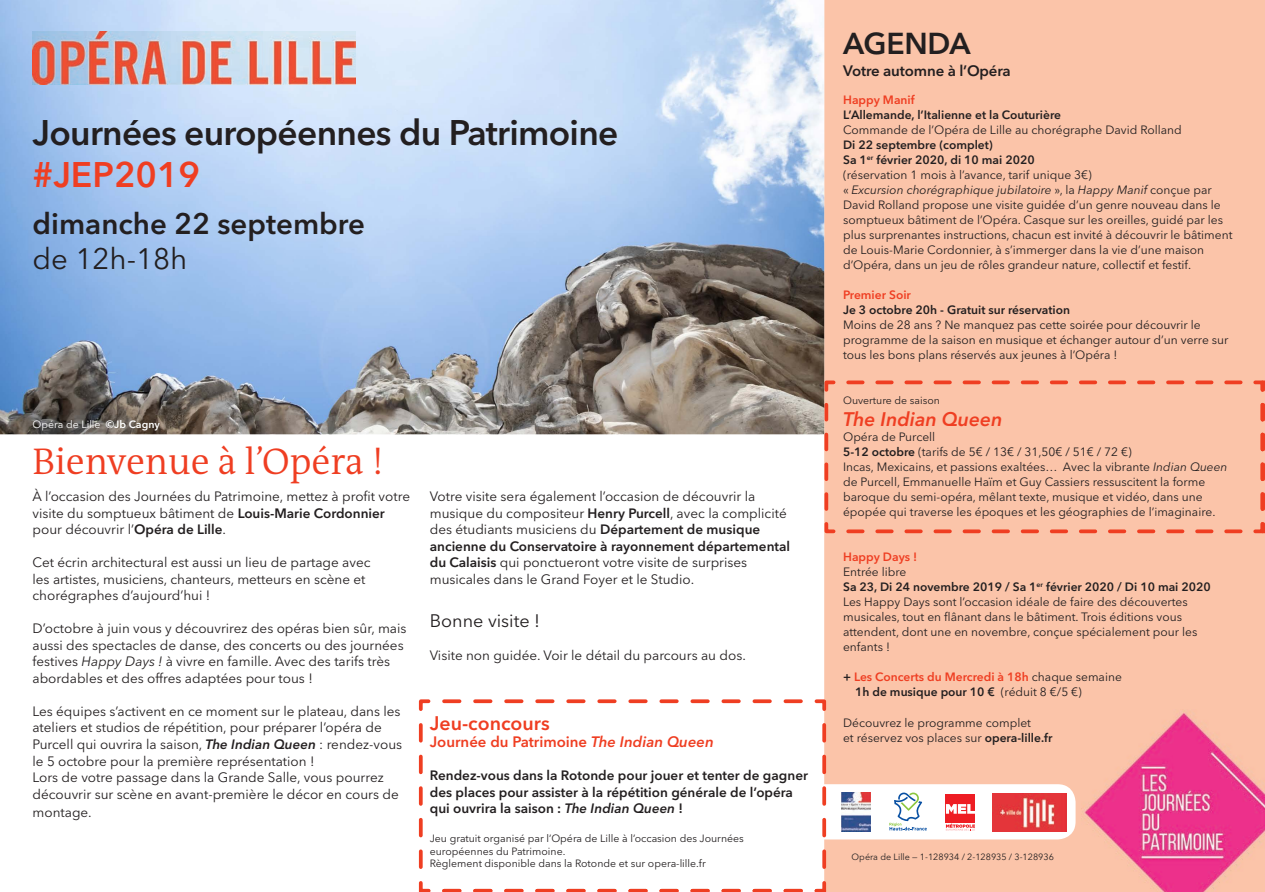
<style>
.page{position:relative;width:1265px;height:892px;background:#fff}
.page>*{position:absolute;margin:0;border:0;box-sizing:border-box;transform-origin:0 0}
.t1{font:300 37.5px "The Antiqua B W4";color:#ef3e22}
.t2{font:600 35.25px "Avenir Next LT Pro";letter-spacing:-.02em;color:#231f20}
.t3{font:600 35.25px "Avenir Next LT Pro";color:#ef3e22}
.t4{font:600 30px "Avenir Next LT Pro";color:#231f20}
.t5{font:600 29.4px "Avenir Next LT Pro";color:#231f20}
.t6{font:29.4px "Avenir Next LT Pro";color:#231f20}
.t7{font:italic 600 19.5px "Avenir Next LT Pro";color:#ef3e22}
.t8{font:600 19.5px "Avenir Next LT Pro";color:#ef3e22}
.t9{font:18px "Avenir Next LT Pro";color:#231f20}
.t10{font:600 15px "Avenir Next LT Pro";color:#ef3e22}
.t11{font:600 15px "Avenir Next LT Pro";letter-spacing:-.01em;color:#231f20}
.t12{font:13.5px/16.5px "Avenir Next LT Pro";color:#231f20}
.t13{font:600 13.5px/16.5px "Avenir Next LT Pro";color:#231f20}
.t14{font:12px/15px "Avenir Next LT Pro";color:#231f20}
.t15{font:600 12px "Avenir Next LT Pro";color:#231f20}
.t16{font:600 12px "Avenir Next LT Pro";color:#ef3e22}
.t17{font:10.5px/12.6px "Avenir Next LT Pro";color:#231f20}
.t18{font:10.5px "Avenir Next LT Pro";color:#fff}
.t19{font:9px "Avenir Next LT Pro";color:#231f20}
.s1{font-weight:600}
.s2{font-style:italic}
.s3{font-weight:600;font-style:italic}
.s4{font-weight:600;color:#ef3e22}
</style>
<div class="page">
<div style="left:824px;top:0;width:440px;height:892px;background:#fbc4a9"></div>
<div style="left:806px;top:784px;width:269px;height:55px;background:#fff;border-radius:18px"></div>
<div style="left:822px;top:378px;width:436px;height:157px;background:#fbc4a9"></div>
<svg style="left:418px;top:697px;width:409px;height:190px"></svg>
<img style="left:0;top:0;width:824px;height:434px">
<img style="left:32px;top:31px;width:323px;height:53px">
<img style="left:1081px;top:709px;width:183px;height:183px">
<img style="left:841px;top:792px;width:29px;height:39px">
<svg style="left:889px;top:792px;width:37px;height:38px"></svg>
<svg style="left:945px;top:823px;width:29px;height:7px"></svg>
<div style="left:945px;top:794px;width:29px;height:29px;background:#ee1d23"></div>
<svg style="left:945px;top:804px;width:29px;height:9px"></svg>
<img style="left:992px;top:793px;width:74px;height:38px">
<svg style="left:1258px;top:378px;width:6px;height:157px"></svg>
<svg style="left:418px;top:887px;width:409px;height:5px"></svg>
<h2 class="t2" style="left:32px;top:111px;width:587px">Journées européennes du Patrimoine</h2>
<h2 class="t3" style="left:32px;top:153px;width:169px">#JEP2019</h2>
<h3 class="t5" style="left:32px;top:206px;width:334px">dimanche 22 septembre</h3>
<h3 class="t6" style="left:32px;top:241px;width:156px">de 12h-18h</h3>
<p class="t18" style="left:32px;top:417px;width:129px">Opéra de Lille <span class="s1">©Jb Cagny</span></p>
<h1 class="t1" style="left:32px;top:437px;width:352px">Bienvenue à l’Opéra !</h1>
<p class="t12" style="left:32px;top:488px;width:379px">À l’occasion des Journées du Patrimoine, mettez à profit votre visite du somptueux bâtiment de <span class="s1">Louis-Marie Cordonnier </span>pour découvrir l’<span class="s1">Opéra de Lille</span>.</p>
<p class="t12" style="left:32px;top:554px;width:339px">Cet écrin architectural est aussi un lieu de partage avec les artistes, musiciens, chanteurs, metteurs en scène et chorégraphes d’aujourd’hui !</p>
<p class="t12" style="left:32px;top:620px;width:375px">D’octobre à juin vous y découvrirez des opéras bien sûr, mais aussi des spectacles de danse, des concerts ou des journées festives <span class="s2">Happy Days !</span> à vivre en famille. Avec des tarifs très abordables et des offres adaptées pour tous !</p>
<p class="t12" style="left:32px;top:703px;width:371px">Les équipes s’activent en ce moment sur le plateau, dans les ateliers et studios de répétition, pour préparer l’opéra de Purcell qui ouvrira la saison, <span class="s3">The Indian Queen</span> : rendez-vous le 5 octobre pour la première représentation !<br>Lors de votre passage dans la Grande Salle, vous pourrez découvrir sur scène en avant-première le décor en cours de</p>
<p class="t12" style="left:32px;top:803px;width:61px">montage.</p>
<p class="t12" style="left:429px;top:488px;width:362px">Votre visite sera également l’occasion de découvrir la musique du compositeur <span class="s1">Henry Purcell</span>, avec la complicité des étudiants musiciens du <span class="s1">Département de musique ancienne du Conservatoire à rayonnement départemental du Calaisis</span> qui ponctueront votre visite de surprises musicales dans le Grand Foyer et le Studio.</p>
<h3 class="t9" style="left:429px;top:610px;width:112px">Bonne visite !</h3>
<p class="t12" style="left:429px;top:647px;width:317px">Visite non guidée. Voir le détail du parcours au dos.</p>
<h3 class="t8" style="left:429px;top:712px;width:121px">Jeu-concours</h3>
<p class="t10" style="left:429px;top:732px;width:285px">Journée du Patrimoine <span class="s2">The Indian Queen</span></p>
<p class="t13" style="left:429px;top:767px;width:379px">Rendez-vous dans la Rotonde pour jouer et tenter de gagner des places pour assister à la répétition générale de l’opéra qui ouvrira la saison : <span class="s2">The Indian Queen</span> !</p>
<p class="t17" style="left:429px;top:832px;width:315px">Jeu gratuit organisé par l’Opéra de Lille à l’occasion des Journées européennes du Patrimoine.<br>Règlement disponible dans la Rotonde et sur opera-lille.fr</p>
<h3 class="t4" style="left:842px;top:25px;width:129px">AGENDA</h3>
<p class="t11" style="left:842px;top:62px;width:169px">Votre automne à l’Opéra</p>
<p class="t16" style="left:842px;top:92px;width:73px">Happy Manif</p>
<p class="t15" style="left:842px;top:107px;width:219px">L’Allemande, l’Italienne et la Couturière</p>
<p class="t14" style="left:842px;top:122px;width:340px">Commande de l’Opéra de Lille au chorégraphe David Rolland</p>
<p class="t14" style="left:842px;top:137px;width:391px"><span class="s1">Di 22 septembre (complet)<br>Sa 1</span><sup>er</sup> <span class="s1">février 2020, di 10 mai 2020<br></span>(réservation 1 mois à l’avance, tarif unique 3€)<br>« <span class="s2">Excursion chorégraphique jubilatoire</span> », la <span class="s2">Happy Manif</span> conçue par David Rolland propose une visite guidée d’un genre nouveau dans le somptueux bâtiment de l’Opéra. Casque sur les oreilles, guidé par les plus surprenantes instructions, chacun est invité à découvrir le bâtiment de Louis-Marie Cordonnier, à s’immerger dans la vie d’une maison d’Opéra, dans un jeu de rôles grandeur nature, collectif et festif.</p>
<p class="t16" style="left:842px;top:287px;width:69px">Premier Soir</p>
<p class="t15" style="left:842px;top:302px;width:228px">Je 3 octobre 20h - Gratuit sur réservation</p>
<p class="t14" style="left:842px;top:317px;width:387px">Moins de 28 ans ? Ne manquez pas cette soirée pour découvrir le programme de la saison en musique et échanger autour d’un verre sur tous les bons plans réservés aux jeunes à l’Opéra !</p>
<p class="t17" style="left:842px;top:394px;width:98px">Ouverture de saison</p>
<h3 class="t7" style="left:842px;top:408px;width:161px">The Indian Queen</h3>
<p class="t14" style="left:842px;top:430px;width:386px">Opéra de Purcell<br><span class="s1">5-12 octobre</span> (tarifs de 5€ / 13€ / 31,50€ / 51€ / 72 €)<br>Incas, Mexicains, et passions exaltées… Avec la vibrante <span class="s2">Indian Queen </span>de Purcell, Emmanuelle Haïm et Guy Cassiers ressuscitent la forme baroque du semi-opéra, mêlant texte, musique et vidéo, dans une épopée qui traverse les époques et les géographies de l’imaginaire.</p>
<p class="t16" style="left:842px;top:550px;width:76px">Happy Days !</p>
<p class="t14" style="left:842px;top:565px;width:369px">Entrée libre<br><span class="s1">Sa 23, Di 24 novembre 2019 / Sa 1</span><sup>er</sup> <span class="s1">février 2020 / Di 10 mai 2020<br></span>Les Happy Days sont l’occasion idéale de faire des découvertes musicales, tout en flânant dans le bâtiment. Trois éditions vous attendent, dont une en novembre, conçue spécialement pour les enfants !</p>
<p class="t14" style="left:854px;top:670px;width:268px;text-indent:-12px"><span class="s1">+</span> <span class="s4">Les Concerts du Mercredi à 18h</span> chaque semaine<br><span class="s1">1h de musique pour 10 €</span> (réduit 8 €/5 €)</p>
<p class="t14" style="left:842px;top:715px;width:211px">Découvrez le programme complet<br>et réservez vos places sur <span class="s1">opera-lille.fr</span></p>
<p class="t19" style="left:851px;top:851px;width:204px">Opéra de Lille — 1-128934 / 2-128935 / 3-128936</p>
</div>
